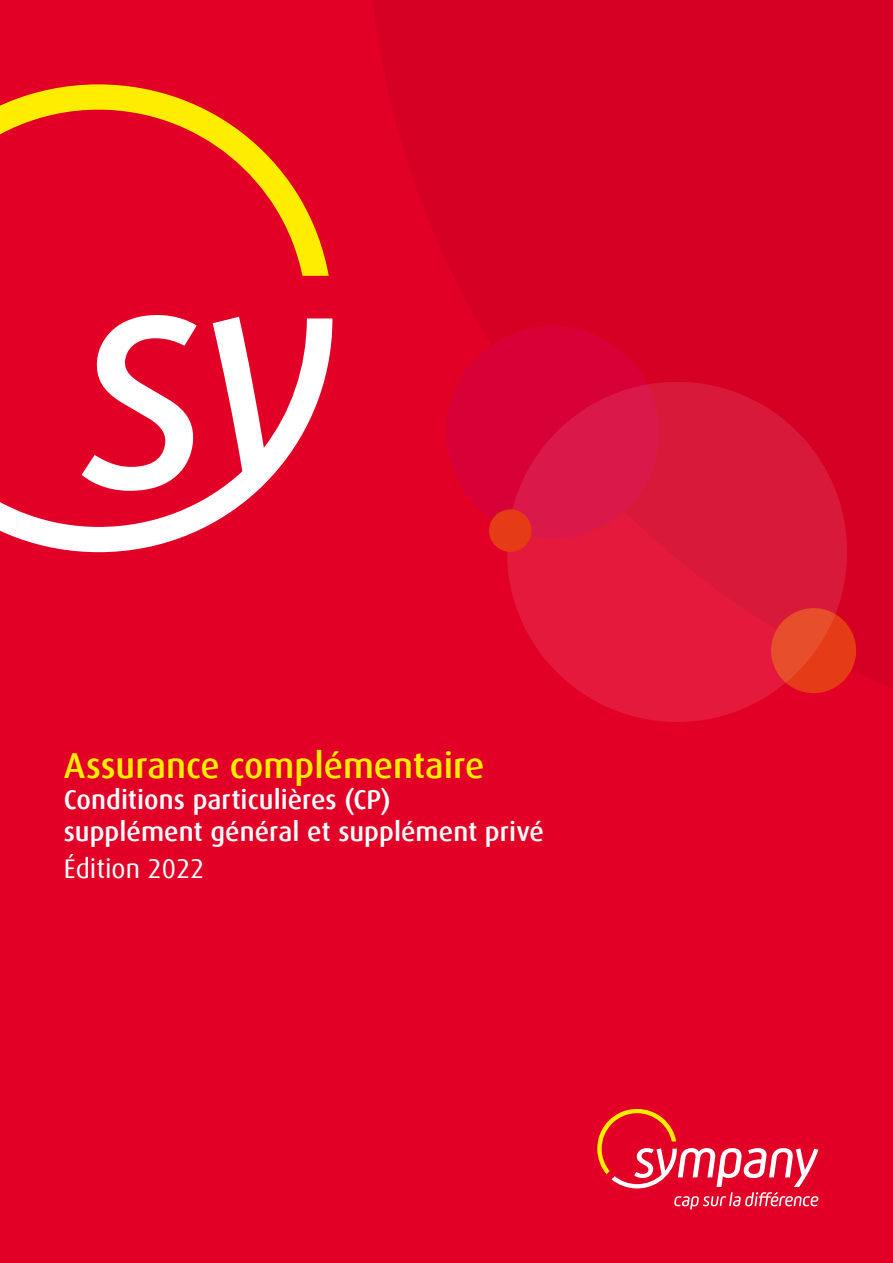
<style>
.page{position:relative;width:893px;height:1263px;background:#e20026}
.page>*{position:absolute;margin:0;border:0;box-sizing:border-box;transform-origin:0 0}
.t1{font:500 36px "Dax";color:#ffed00}
.t2{font:500 27px/31.5px "Dax";color:#fff}
.t3{font:27px "Dax";color:#fff}
</style>
<div class="page">
<svg style="left:373px;top:0;width:520px;height:722px;fill:#d50024"></svg>
<div style="left:446px;top:326px;width:213px;height:212px;background:#d70037;border-radius:50%"></div>
<div style="left:771px;top:608px;width:85px;height:85px;background:#e53b16;border-radius:50%"></div>
<svg style="left:507px;top:382px;width:340px;height:340px;background:#de1a3c"></svg>
<div style="left:489px;top:509px;width:42px;height:43px;background:#e53b16;border-radius:50%"></div>
<svg style="left:597px;top:1109px;width:221px;height:100px"></svg>
<svg style="left:0;top:84px;width:329px;height:233px"></svg>
<svg style="left:0;top:317px;width:332px;height:235px"></svg>
<svg style="left:82px;top:315px;width:115px;height:176px"></svg>
<h1 class="t1" style="left:64px;top:745px;width:422px">Assurance complémentaire</h1>
<p class="t2" style="left:64px;top:784px;width:482px">Conditions particulières (CP)<br>supplément général et supplément privé</p>
<p class="t3" style="left:64px;top:854px;width:142px">Édition 2022</p>
</div>
